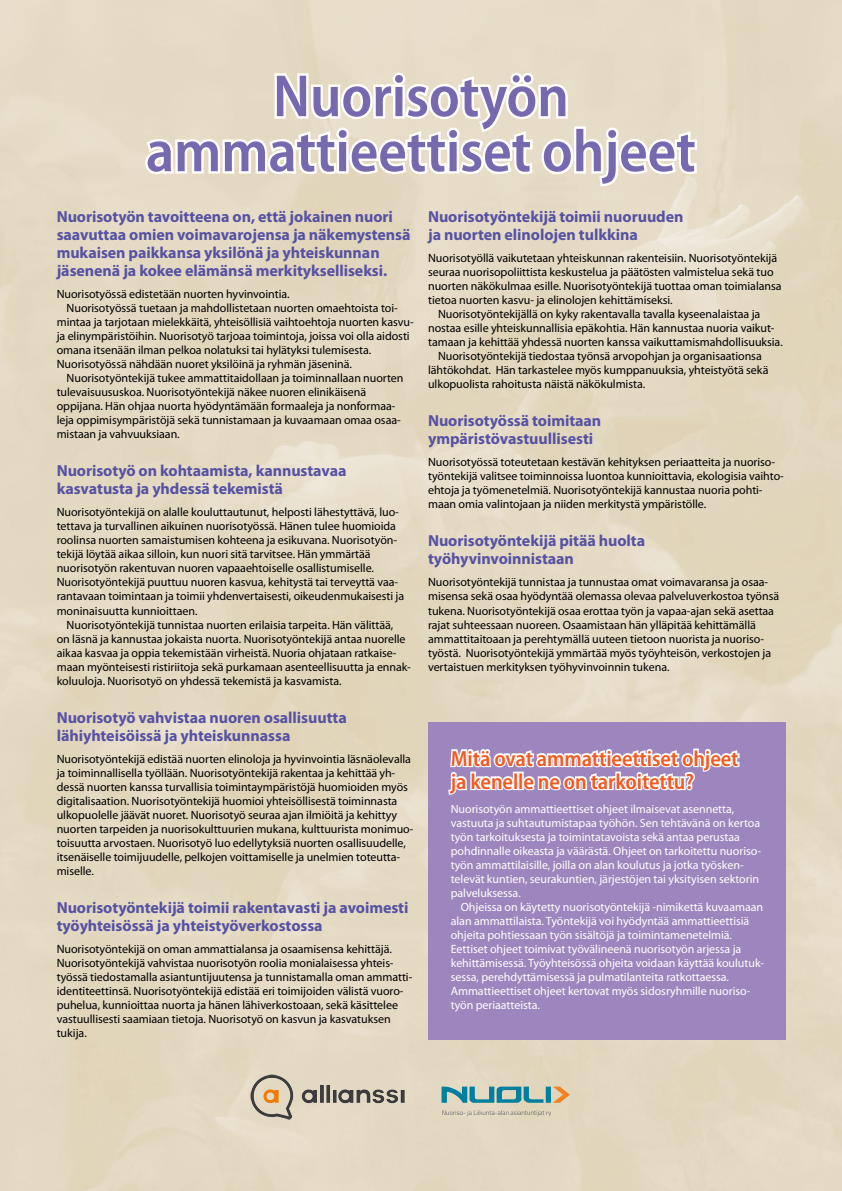
<style>
.page{position:relative;width:842px;height:1191px;background:#fff}
.page>*{position:absolute;margin:0;border:0;box-sizing:border-box;transform-origin:0 0}
.ots_my_1{font:600 semi-condensed 60px/55px "Myriad Pro";letter-spacing:-.005em;color:#7769af;text-align:center}
.ots_my_1-2{font:600 semi-condensed 22px/23px "Myriad Pro";letter-spacing:-.005em;color:#f15a22}
.leipis_my_16_18_EISI{font:700 16px/18px "Myriad Pro";letter-spacing:-.005em;color:#5652a3}
.leipis_my_16_18_EISI-2{font:12px/14px "Myriad Pro";letter-spacing:-.005em;color:#000}
.leipis_my_12_14{font:12px/14px "Myriad Pro";letter-spacing:-.005em;color:#000}
.leipis_my_12_14_EI_S{font:12px/14px "Myriad Pro";letter-spacing:-.005em;color:#000}
.leipis_my_12_14_EI_S-2{font:12px/14px "Myriad Pro";letter-spacing:-.005em;color:#fff}
.leipis_my_12_14-2{font:12px/14px "Myriad Pro";letter-spacing:-.005em;color:#fff}
</style>
<div class="page">
<img style="left:0;top:0;width:842px;height:1191px">
<svg style="left:143px;top:69px;width:556px;height:120px"></svg>
<div style="left:428px;top:722px;width:357px;height:317px;background:#9d85be"></div>
<svg style="left:447px;top:582px;width:294px;height:213px"></svg>
<img style="left:238px;top:1061px;width:180px;height:71px">
<svg style="left:442px;top:1086px;width:128px;height:16px;background:#81aca7"></svg>
<svg style="left:442px;top:1110px;width:109px;height:6px"></svg>
<p class="ots_my_1" style="left:146px;top:70px;width:551px">Nuorisotyön ammattieettiset ohjeet</p>
<p class="leipis_my_16_18_EISI" style="left:57px;top:208px;width:355px">Nuorisotyön tavoitteena on, että jokainen nuori saavuttaa omien voimavarojensa ja näkemystensä mukaisen paikkansa yksilönä ja yhteiskunnan jäsenenä ja kokee elämänsä merkitykselliseksi.</p>
<p class="leipis_my_12_14_EI_S" style="left:57px;top:287px;width:234px">Nuorisotyössä edistetään nuorten hyvinvointia.</p>
<p class="leipis_my_12_14" style="left:57px;top:301px;width:359px;text-indent:10px">Nuorisotyössä tuetaan ja mahdollistetaan nuorten omaehtoista toi&shy;mintaa ja tarjotaan mielekkäitä, yhteisöllisiä vaihtoehtoja nuorten kasvu&shy;ja elinympäristöihin. Nuorisotyö tarjoaa toimintoja, joissa voi olla aidosti omana itsenään ilman pelkoa nolatuksi tai hylätyksi tulemisesta.<br>Nuorisotyössä nähdään nuoret yksilöinä ja ryhmän jäseninä.</p>
<p class="leipis_my_12_14" style="left:57px;top:371px;width:348px;text-indent:10px">Nuorisotyöntekijä tukee ammattitaidollaan ja toiminnallaan nuorten tulevaisuususkoa. Nuorisotyöntekijä näkee nuoren elinikäisenä oppijana. Hän ohjaa nuorta hyödyntämään formaaleja ja nonformaa&shy;leja oppimisympäristöjä sekä tunnistamaan ja kuvaamaan omaa osaa&shy;mistaan ja vahvuuksiaan.</p>
<p class="leipis_my_16_18_EISI" style="left:57px;top:462px;width:291px">Nuorisotyö on kohtaamista, kannustavaa kasvatusta ja yhdessä tekemistä</p>
<p class="leipis_my_16_18_EISI-2" style="left:57px;top:505px;width:349px">Nuorisotyöntekijä on alalle kouluttautunut, helposti lähestyttävä, luo&shy;tettava ja turvallinen aikuinen nuorisotyössä. Hänen tulee huomioida roolinsa nuorten samaistumisen kohteena ja esikuvana. Nuorisotyön&shy;tekijä löytää aikaa silloin, kun nuori sitä tarvitsee. Hän ymmärtää nuorisotyön rakentuvan nuoren vapaaehtoiselle osallistumiselle.<br>Nuorisotyöntekijä puuttuu nuoren kasvua, kehitystä tai terveyttä vaa&shy;rantavaan toimintaan ja toimii yhdenvertaisesti, oikeudenmukaisesti ja moninaisuutta kunnioittaen.</p>
<p class="leipis_my_12_14" style="left:57px;top:617px;width:356px;text-indent:10px">Nuorisotyöntekijä tunnistaa nuorten erilaisia tarpeita. Hän välittää,<br>on läsnä ja kannustaa jokaista nuorta. Nuorisotyöntekijä antaa nuorelle aikaa kasvaa ja oppia tekemistään virheistä. Nuoria ohjataan ratkaise&shy;maan myönteisesti ristiriitoja sekä purkamaan asenteellisuutta ja ennak&shy;koluuloja. Nuorisotyö on yhdessä tekemistä ja kasvamista.</p>
<p class="leipis_my_16_18_EISI" style="left:57px;top:708px;width:292px">Nuorisotyö vahvistaa nuoren osallisuutta lähiyhteisöissä ja yhteiskunnassa</p>
<p class="leipis_my_16_18_EISI-2" style="left:57px;top:751px;width:358px">Nuorisotyöntekijä edistää nuorten elinoloja ja hyvinvointia läsnäolevalla ja toiminnallisella työllään. Nuorisotyöntekijä rakentaa ja kehittää yh&shy;dessä nuorten kanssa turvallisia toimintaympäristöjä huomioiden myös digitalisaation. Nuorisotyöntekijä huomioi yhteisöllisestä toiminnasta ulkopuolelle jäävät nuoret. Nuorisotyö seuraa ajan ilmiöitä ja kehittyy nuorten tarpeiden ja nuorisokulttuurien mukana, kulttuurista monimuo&shy;toisuutta arvostaen. Nuorisotyö luo edellytyksiä nuorten osallisuudelle, itsenäiselle toimijuudelle, pelkojen voittamiselle ja unelmien toteutta&shy;miselle.</p>
<p class="leipis_my_16_18_EISI" style="left:57px;top:898px;width:353px">Nuorisotyöntekijä toimii rakentavasti ja avoimesti työyhteisössä ja yhteistyöverkostossa</p>
<p class="leipis_my_16_18_EISI-2" style="left:57px;top:941px;width:357px">Nuorisotyöntekijä on oman ammattialansa ja osaamisensa kehittäjä.<br>Nuorisotyöntekijä vahvistaa nuorisotyön roolia monialaisessa yhteis&shy;työssä tiedostamalla asiantuntijuutensa ja tunnistamalla oman ammatti&shy;identiteettinsä. Nuorisotyöntekijä edistää eri toimijoiden välistä vuoro&shy;puhelua, kunnioittaa nuorta ja hänen lähiverkostoaan, sekä käsittelee vastuullisesti saamiaan tietoja. Nuorisotyö on kasvun ja kasvatuksen tukija.</p>
<p class="leipis_my_16_18_EISI" style="left:428px;top:208px;width:257px">Nuorisotyöntekijä toimii nuoruuden ja nuorten elinolojen tulkkina</p>
<p class="leipis_my_16_18_EISI-2" style="left:428px;top:251px;width:355px">Nuorisotyöllä vaikutetaan yhteiskunnan rakenteisiin. Nuorisotyöntekijä seuraa nuorisopoliittista keskustelua ja päätösten valmistelua sekä tuo nuorten näkökulmaa esille. Nuorisotyöntekijä tuottaa oman toimialansa tietoa nuorten kasvu- ja elinolojen kehittämiseksi.</p>
<p class="leipis_my_12_14" style="left:428px;top:307px;width:356px;text-indent:10px">Nuorisotyöntekijällä on kyky rakentavalla tavalla kyseenalaistaa ja nostaa esille yhteiskunnallisia epäkohtia. Hän kannustaa nuoria vaikut&shy;tamaan ja kehittää yhdessä nuorten kanssa vaikuttamismahdollisuuksia.</p>
<p class="leipis_my_12_14" style="left:428px;top:349px;width:342px;text-indent:10px">Nuorisotyöntekijä tiedostaa työnsä arvopohjan ja organisaationsa lähtökohdat. Hän tarkastelee myös kumppanuuksia, yhteistyötä sekä ulkopuolista rahoitusta näistä näkökulmista.</p>
<p class="leipis_my_16_18_EISI" style="left:428px;top:412px;width:175px">Nuorisotyössä toimitaan ympäristövastuullisesti</p>
<p class="leipis_my_12_14_EI_S" style="left:428px;top:455px;width:357px">Nuorisotyössä toteutetaan kestävän kehityksen periaatteita ja nuoriso&shy;työntekijä valitsee toiminnoissa luontoa kunnioittavia, ekologisia vaihto&shy;ehtoja ja työmenetelmiä. Nuorisotyöntekijä kannustaa nuoria pohti&shy;maan omia valintojaan ja niiden merkitystä ympäristölle.</p>
<p class="leipis_my_16_18_EISI" style="left:428px;top:532px;width:219px">Nuorisotyöntekijä pitää huolta työhyvinvoinnistaan</p>
<p class="leipis_my_12_14_EI_S" style="left:428px;top:575px;width:353px">Nuorisotyöntekijä tunnistaa ja tunnustaa omat voimavaransa ja osaa&shy;misensa sekä osaa hyödyntää olemassa olevaa palveluverkostoa työnsä tukena. Nuorisotyöntekijä osaa erottaa työn ja vapaa-ajan sekä asettaa rajat suhteessaan nuoreen. Osaamistaan hän ylläpitää kehittämällä ammattitaitoaan ja perehtymällä uuteen tietoon nuorista ja nuoriso&shy;työstä. Nuorisotyöntekijä ymmärtää myös työyhteisön, verkostojen ja vertaistuen merkityksen työhyvinvoinnin tukena.</p>
<p class="ots_my_1-2" style="left:451px;top:747px;width:289px">Mitä ovat ammattieettiset ohjeet ja kenelle ne on tarkoitettu?</p>
<p class="leipis_my_12_14_EI_S-2" style="left:451px;top:802px;width:311px">Nuorisotyön ammattieettiset ohjeet ilmaisevat asennetta, vastuuta ja suhtautumistapaa työhön. Sen tehtävänä on kertoa työn tarkoituksesta ja toimintatavoista sekä antaa perustaa pohdinnalle oikeasta ja väärästä. Ohjeet on tarkoitettu nuoriso&shy;työn ammattilaisille, joilla on alan koulutus ja jotka työsken&shy;televät kuntien, seurakuntien, järjestöjen tai yksityisen sektorin palveluksessa.</p>
<p class="leipis_my_12_14-2" style="left:451px;top:900px;width:315px;text-indent:10px">Ohjeissa on käytetty nuorisotyöntekijä -nimikettä kuvaamaan alan ammattilaista. Työntekijä voi hyödyntää ammattieettisiä ohjeita pohtiessaan työn sisältöjä ja toimintamenetelmiä.<br>Eettiset ohjeet toimivat työvälineenä nuorisotyön arjessa ja kehittämisessä. Työyhteisössä ohjeita voidaan käyttää koulutuk&shy;sessa, perehdyttämisessä ja pulmatilanteita ratkottaessa.</p>
<p class="leipis_my_12_14_EI_S-2" style="left:451px;top:984px;width:301px">Ammattieettiset ohjeet kertovat myös sidosryhmille nuoriso&shy;työn periaatteista.</p>
</div>
